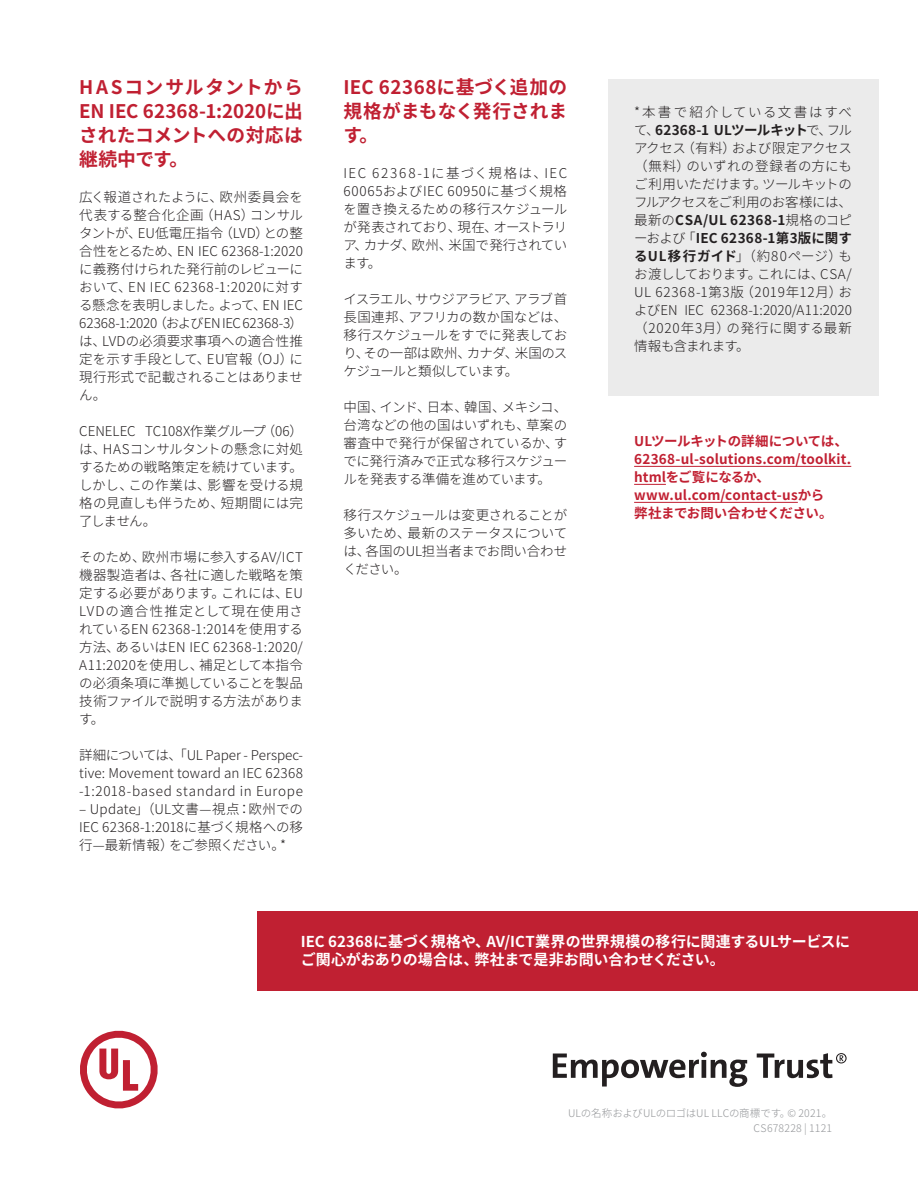
<style>
.page{position:relative;width:918px;height:1188px;background:#fff}
.page>*{position:absolute;margin:0;border:0;box-sizing:border-box;transform-origin:0 0}
.t1{font:700 18.75px/24px "Noto Sans CJ Kjp";letter-spacing:.01em;color:#c02032;text-align:justify}
.t2{font:700 15px/18px "Noto Sans CJ Kjp";letter-spacing:-.005em;color:#fff}
.t3{font:300 13.5px/18px "Noto Sans CJ Kjp";letter-spacing:-.005em;color:#231f20;text-align:justify}
.t4{font:700 13.5px/18px "Noto Sans CJ Kjp";letter-spacing:.01em;color:#c12032}
.t5{font:300 10.5px/15px "Noto Sans CJ Kjp";letter-spacing:.01em;color:#939598;text-align:right}
.s1{font-weight:700}
</style>
<div class="page">
<svg style="left:80px;top:1030px;width:78px;height:79px"></svg>
<div style="left:608px;top:79px;width:270px;height:317px;background:#ebebeb"></div>
<svg style="left:553px;top:1052px;width:294px;height:35px"></svg>
<hr style="left:634px;top:466px;width:217px;height:1px;background:#c12032">
<hr style="left:634px;top:484px;width:32px;height:1px;background:#c12032">
<hr style="left:634px;top:502px;width:164px;height:1px;background:#c12032">
<div style="left:257px;top:911px;width:661px;height:79px;background:#c02032"></div>
<h1 class="t1" style="left:79px;top:76px;width:225px">HASコンサルタントからEN IEC 62368-1:2020に出されたコメントへの対応は継続中です。</h1>
<p class="t3" style="left:79px;top:188px;width:225px">広く報道されたように、欧州委員会を代表する整合化企画（HAS）コンサルタントが、EU低電圧指令（LVD）との整合性をとるため、EN IEC 62368-1:2020に義務付けられた発行前のレビューにおいて、EN IEC 62368-1:2020に対する懸念を表明しました。よって、EN IEC 62368-1:2020（およびENIEC62368-3）は、LVDの必須要求事項への適合性推定を示す手段として、EU官報（OJ）に現行形式で記載されることはありません。</p>
<p class="t3" style="left:79px;top:422px;width:225px">CENELEC TC108X作業グループ（06）は、HASコンサルタントの懸念に対処するための戦略策定を続けています。しかし、この作業は、影響を受ける規格の見直しも伴うため、短期間には完了しません。</p>
<p class="t3" style="left:79px;top:548px;width:225px">そのため、欧州市場に参入するAV/ICT機器製造者は、各社に適した戦略を策定する必要があります。これには、EU LVDの適合性推定として現在使用されているEN 62368-1:2014を使用する方法、あるいはEN IEC 62368-1:2020/ A11:2020を使用し、補足として本指令の必須条項に準拠していることを製品技術ファイルで説明する方法があります。</p>
<p class="t3" style="left:79px;top:746px;width:225px">詳細については、「UL Paper - Perspec&shy;tive: Movement toward an IEC 62368 -1:2018-based standard in Europe</p>
<p class="t3" style="left:79px;top:800px;width:225px">– Update」（UL文書—視点：欧州でのIEC 62368-1:2018に基づく規格への移行—最新情報）をご参照ください。*</p>
<h1 class="t1" style="left:343px;top:76px;width:225px">IEC 62368に基づく追加の規格がまもなく発行されます。</h1>
<p class="t3" style="left:343px;top:164px;width:225px">IEC 62368-1に基づく規格は、IEC 60065およびIEC 60950に基づく規格を置き換えるための移行スケジュールが発表されており、現在、オーストラリア、カナダ、欧州、米国で発行されています。</p>
<p class="t3" style="left:343px;top:290px;width:225px">イスラエル、サウジアラビア、アラブ首長国連邦、アフリカの数か国などは、移行スケジュールをすでに発表しており、その一部は欧州、カナダ、米国のスケジュールと類似しています。</p>
<p class="t3" style="left:343px;top:398px;width:225px">中国、インド、日本、韓国、メキシコ、台湾などの他の国はいずれも、草案の審査中で発行が保留されているか、すでに発行済みで正式な移行スケジュールを発表する準備を進めています。</p>
<p class="t3" style="left:343px;top:506px;width:225px">移行スケジュールは変更されることが多いため、最新のステータスについては、各国のUL担当者までお問い合わせください。</p>
<p class="t3" style="left:634px;top:104px;width:219px">*本書で紹介している文書はすべて、<span class="s1">62368-1 ULツールキット</span>で、フルアクセス（有料）および限定アクセス（無料）のいずれの登録者の方にもご利用いただけます。ツールキットのフルアクセスをご利用のお客様には、最新の<span class="s1">CSA/UL 62368-1</span>規格のコピーおよび「<span class="s1">IEC 62368-1第3版に関するUL移行ガイド</span>」（約80ページ）もお渡ししております。これには、CSA/ UL 62368-1第3版（2019年12月）およびEN IEC 62368-1:2020/A11:2020（2020年3月）の発行に関する最新情報も含まれます。</p>
<p class="t4" style="left:634px;top:433px;width:219px">ULツールキットの詳細については、<br>62368-ul-solutions.com/toolkit. htmlをご覧になるか、www.ul.com/contact-usから<br>弊社までお問い合わせください。</p>
<p class="t2" style="left:301px;top:933px;width:551px">IEC 62368に基づく規格や、AV/ICT業界の世界規模の移行に関連するULサービスにご関心がおありの場合は、弊社まで是非お問い合わせください。</p>
<p class="t5" style="left:568px;top:1106px;width:266px">ULの名称およびULのロゴはUL LLCの商標です。© 2021。<br>CS678228 | 1121</p>
</div>
